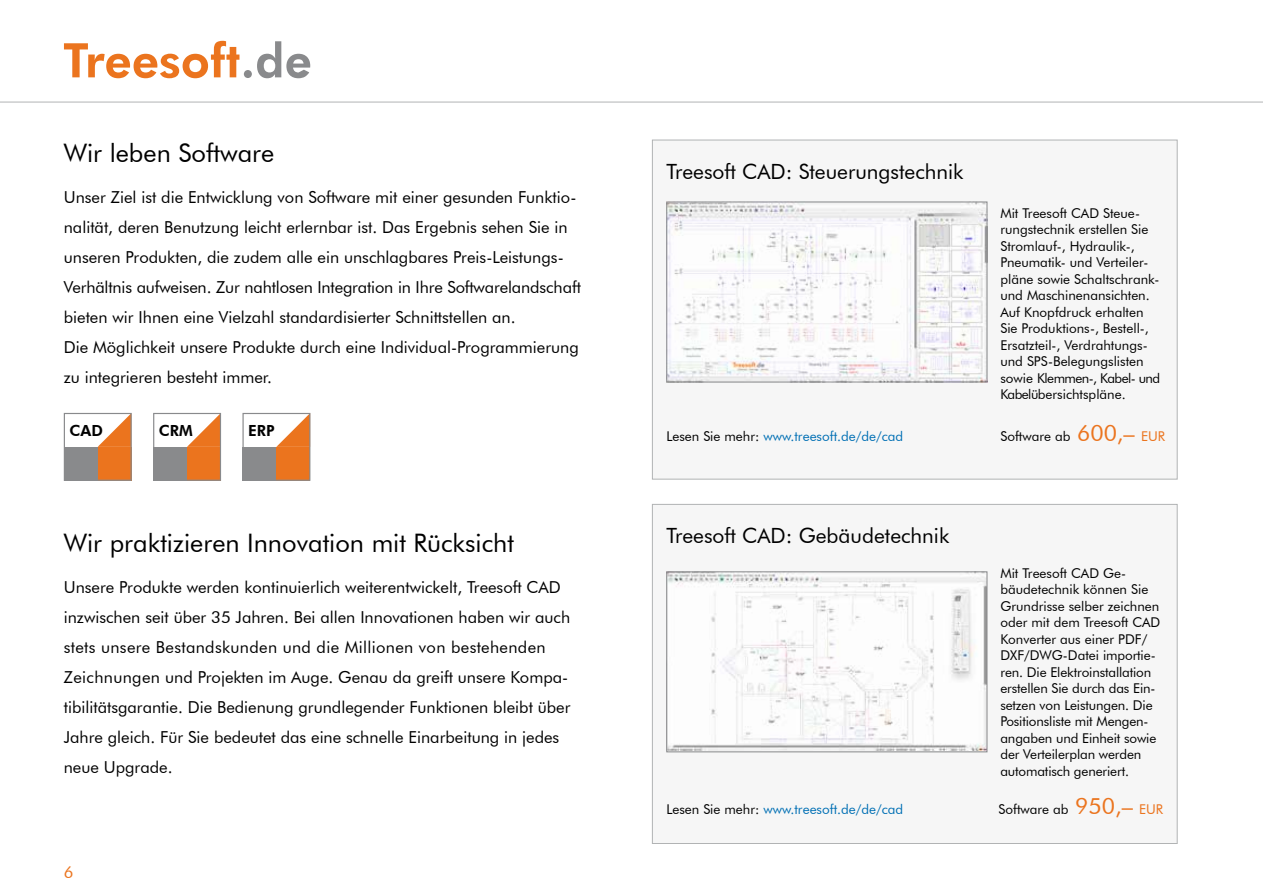
<style>
.page{position:relative;width:1263px;height:893px;background:#fff}
.page>*{position:absolute;margin:0;border:0;box-sizing:border-box;transform-origin:0 0}
.t1{font:25.5px "Futura BT";color:#000}
.t2{font:21px "Futura BT";color:#000}
.t3{font:16.5px/30px "Futura BT";color:#000}
.t4{font:16.5px "Futura BT";color:#eb741e}
.t5{font:800 15.3px "Futura BT";color:#000}
.t6{font:13.5px/16.5px "Futura BT";color:#000}
.t7{font:13.5px "Futura BT";color:#006fb4}
.s1{color:#000}
.s2{font-size:22.5px;color:#eb741e}
.s3{color:#eb741e}
</style>
<div class="page">
<hr style="left:0;top:102px;width:1263px;height:1px;background:#b1b3b4">
<svg style="left:64px;top:41px;width:246px;height:37px"></svg>
<div style="left:652px;top:140px;width:525px;height:339px;background:#f6f6f6;border:1px solid #b1b3b4"></div>
<img style="left:668px;top:204px;width:317px;height:176px">
<div style="left:666px;top:202px;width:321px;height:180px;border:1px solid #87888a"></div>
<div style="left:652px;top:504px;width:525px;height:340px;background:#f6f6f6;border:1px solid #b1b3b4"></div>
<svg style="left:98px;top:415px;width:32px;height:32px"></svg>
<div style="left:64px;top:447px;width:34px;height:34px;background:#898a8c"></div>
<div style="left:98px;top:447px;width:33px;height:34px;background:#eb741e"></div>
<div style="left:64px;top:413px;width:68px;height:68px;border:1px solid #898a8c"></div>
<svg style="left:187px;top:415px;width:32px;height:32px"></svg>
<div style="left:153px;top:447px;width:34px;height:34px;background:#898a8c"></div>
<div style="left:187px;top:447px;width:34px;height:34px;background:#eb741e"></div>
<div style="left:153px;top:413px;width:68px;height:68px;border:1px solid #898a8c"></div>
<svg style="left:276px;top:415px;width:32px;height:32px"></svg>
<div style="left:243px;top:447px;width:33px;height:34px;background:#898a8c"></div>
<div style="left:276px;top:447px;width:34px;height:34px;background:#eb741e"></div>
<div style="left:242px;top:413px;width:68px;height:68px;border:1px solid #898a8c"></div>
<img style="left:668px;top:574px;width:317px;height:176px">
<div style="left:666px;top:572px;width:321px;height:180px;border:1px solid #87888a"></div>
<h1 class="t1" style="left:64px;top:138px;width:212px">Wir leben Software</h1>
<p class="t3" style="left:64px;top:182px;width:519px">Unser Ziel ist die Entwicklung von Software mit einer gesunden Funktio&shy;nalität, deren Benutzung leicht erlernbar ist. Das Ergebnis sehen Sie in unseren Produkten, die zudem alle ein unschlagbares Preis-Leistungs-Verhältnis aufweisen. Zur nahtlosen Integration in Ihre Softwarelandschaft bieten wir Ihnen eine Vielzahl standardisierter Schnittstellen an.<br>Die Möglichkeit unsere Produkte durch eine Individual-Programmierung zu integrieren besteht immer.</p>
<p class="t5" style="left:69px;top:422px;width:35px">CAD</p>
<p class="t5" style="left:159px;top:422px;width:35px">CRM</p>
<p class="t5" style="left:248px;top:422px;width:28px">ERP</p>
<h1 class="t1" style="left:64px;top:528px;width:452px">Wir praktizieren Innovation mit Rücksicht</h1>
<p class="t3" style="left:64px;top:572px;width:508px">Unsere Produkte werden kontinuierlich weiterentwickelt, Treesoft CAD inzwischen seit über 35 Jahren. Bei allen Innovationen haben wir auch stets unsere Bestandskunden und die Millionen von bestehenden Zeichnungen und Projekten im Auge. Genau da greift unsere Kompa&shy;tibilitätsgarantie. Die Bedienung grundlegender Funktionen bleibt über Jahre gleich. Für Sie bedeutet das eine schnelle Einarbeitung in jedes neue Upgrade.</p>
<p class="t4" style="left:64px;top:862px;width:11px">6</p>
<p class="t2" style="left:666px;top:158px;width:299px">Treesoft CAD: Steuerungstechnik</p>
<p class="t7" style="left:666px;top:428px;width:238px"><span class="s1">Lesen Sie mehr:</span> www.treesoft.de/de/cad</p>
<p class="t2" style="left:666px;top:523px;width:284px">Treesoft CAD: Gebäudetechnik</p>
<p class="t7" style="left:666px;top:800px;width:238px"><span class="s1">Lesen Sie mehr:</span> www.treesoft.de/de/cad</p>
<p class="t6" style="left:1000px;top:204px;width:161px">Mit Treesoft CAD Steue&shy;rungstechnik erstellen Sie<br>Stromlauf-, Hydraulik-,<br>Pneumatik- und Verteiler&shy;pläne sowie Schaltschrank&shy;und Maschinenansichten.<br>Auf Knopfdruck erhalten<br>Sie Produktions-, Bestell-,<br>Ersatzteil-, Verdrahtungs&shy;und SPS-Belegungslisten sowie Klemmen-, Kabel- und<br>Kabelübersichtspläne.</p>
<p class="t6" style="left:1000px;top:428px;width:166px">Software ab <span class="s2">600,–</span> <span class="s3">EUR</span></p>
<p class="t6" style="left:1000px;top:565px;width:162px">Mit Treesoft CAD Ge&shy;bäudetechnik können Sie<br>Grundrisse selber zeichnen oder mit dem Treesoft CAD<br>Konverter aus einer PDF/<br>DXF/DWG-Datei importie&shy;ren. Die Elektroinstallation erstellen Sie durch das Ein&shy;setzen von Leistungen. Die<br>Positionsliste mit Mengen&shy;angaben und Einheit sowie der Verteilerplan werden automatisch generiert.</p>
<p class="t6" style="left:998px;top:801px;width:166px">Software ab <span class="s2">950,–</span> <span class="s3">EUR</span></p>
</div>
